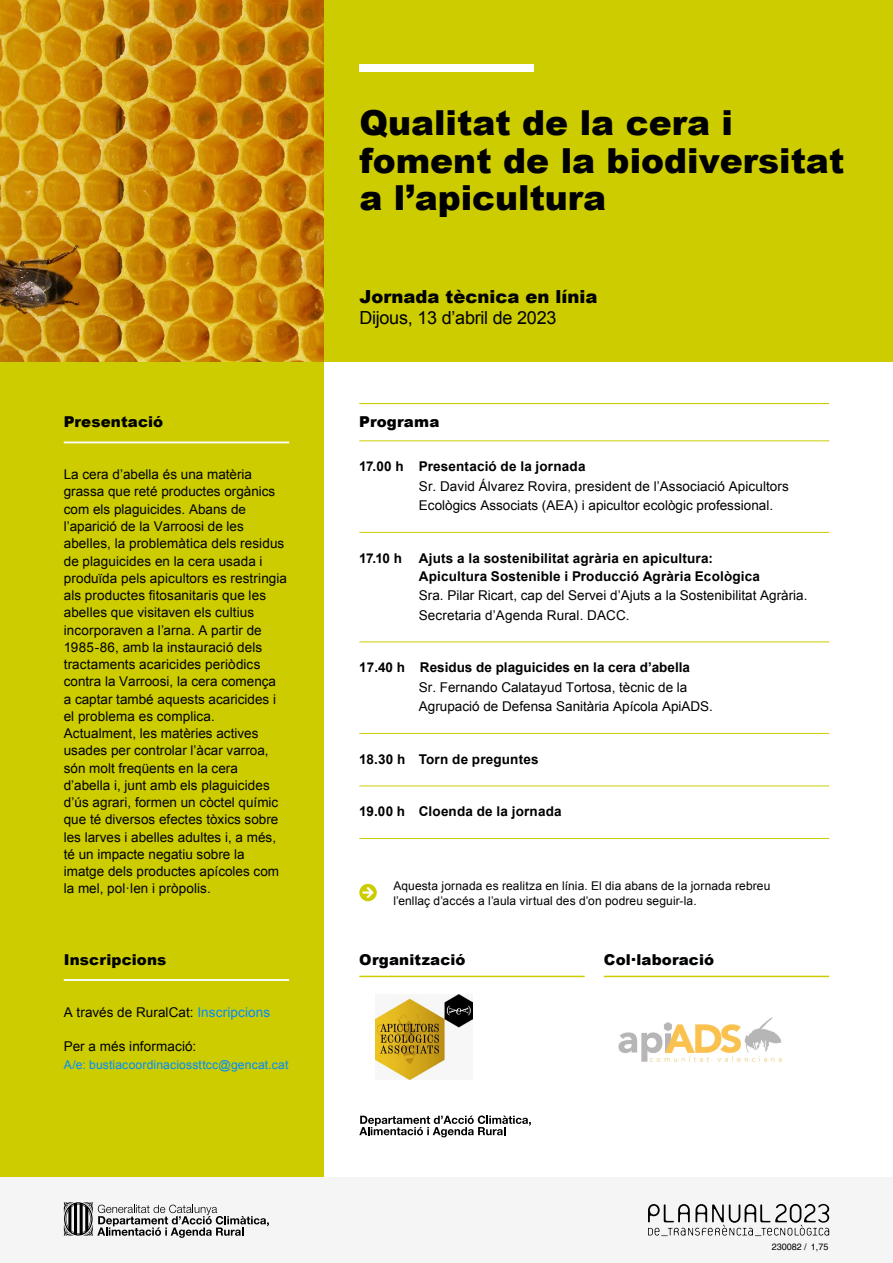
<style>
.page{position:relative;width:893px;height:1263px;background:#fff}
.page>*{position:absolute;margin:0;border:0;box-sizing:border-box;transform-origin:0 0}
.t1{font:900 34.5px/37.3px "Arial";color:#000}
.t2{font:18px/21px "Arial";letter-spacing:-.015em;color:#000}
.t3{font:900 15px "Arial";letter-spacing:.01em;color:#000}
.P4{font:13.5px/17.2px "Arial";color:#000}
.P2{font:13.5px/19.5px "Arial";color:#000}
.P1{font:700 13.5px "Arial";letter-spacing:.01em;color:#000}
.P4-2{font:12.15px "Arial";letter-spacing:.01em;color:#008cff}
.P4-3{font:12px/15px "Arial";letter-spacing:.01em;color:#000}
.t4{font:9px "Helvetica";color:#000}
.s1{color:#008cff}
.s2{font-weight:900}
.s3{font-weight:700}
</style>
<div class="page">
<div style="left:0;top:361px;width:323px;height:817px;background:#cc0"></div>
<div style="left:323px;top:0;width:570px;height:361px;background:#cc0"></div>
<div style="left:0;top:1178px;width:893px;height:85px;background:#f5f5f5"></div>
<img style="left:618px;top:1017px;width:164px;height:45px">
<svg style="left:64px;top:1202px;width:205px;height:36px"></svg>
<svg style="left:359px;top:1115px;width:172px;height:22px"></svg>
<div style="left:359px;top:64px;width:175px;height:7px;background:#fff"></div>
<svg style="left:648px;top:1204px;width:181px;height:32px"></svg>
<hr style="left:359px;top:403px;width:470px;height:1px;background:#cc0">
<hr style="left:359px;top:440px;width:470px;height:1px;background:#cc0">
<hr style="left:359px;top:532px;width:470px;height:1px;background:#cc0">
<hr style="left:359px;top:641px;width:470px;height:1px;background:#cc0">
<hr style="left:359px;top:733px;width:470px;height:1px;background:#cc0">
<hr style="left:359px;top:785px;width:470px;height:1px;background:#cc0">
<hr style="left:359px;top:838px;width:470px;height:1px;background:#cc0">
<hr style="left:64px;top:441px;width:225px;height:2px;background:#fff">
<hr style="left:64px;top:979px;width:225px;height:2px;background:#fff">
<hr style="left:359px;top:976px;width:226px;height:1px;background:#cc0">
<hr style="left:604px;top:976px;width:225px;height:1px;background:#cc0">
<svg style="left:359px;top:884px;width:18px;height:17px"></svg>
<img style="left:375px;top:995px;width:98px;height:84px">
<img style="left:0;top:0;width:323px;height:361px">
<h6 class="t3" style="left:64px;top:411px;width:101px">Presentació</h6>
<p class="P4" style="left:64px;top:466px;width:225px">La cera d’abella és una matèria grassa que reté productes orgànics com els plaguicides. Abans de l’aparició de la Varroosi de les abelles, la problemàtica dels residus de plaguicides en la cera usada i produïda pels apicultors es restringia als productes fitosanitaris que les abelles que visitaven els cultius incorporaven a l’arna. A partir de 1985-86, amb la instauració dels tractaments acaricides periòdics contra la Varroosi, la cera comença<br>a captar també aquests acaricides i el problema es complica.<br>Actualment, les matèries actives usades per controlar l’àcar varroa, són molt freqüents en la cera d’abella i, junt amb els plaguicides d’ús agrari, formen un còctel químic que té diversos efectes tòxics sobre les larves i abelles adultes i, a més, té un impacte negatiu sobre la imatge dels productes apícoles com la mel, pol·len i pròpolis.</p>
<h6 class="t3" style="left:64px;top:949px;width:104px">Inscripcions</h6>
<p class="P4" style="left:64px;top:1003px;width:208px">A través de RuralCat: <span class="s1">Inscripcions</span></p>
<p class="P4" style="left:64px;top:1038px;width:134px">Per a més informació:</p>
<p class="P4-2" style="left:64px;top:1056px;width:226px">A/e: bustiacoordinaciossttcc@gencat.cat</p>
<h1 class="t1" style="left:359px;top:103px;width:486px">Qualitat de la cera i foment de la biodiversitat a l’apicultura</h1>
<h3 class="t2" style="left:359px;top:286px;width:240px"><span class="s2">Jornada tècnica en línia<br></span>Dijous, 13 d’abril de 2023</h3>
<h4 class="t3" style="left:359px;top:411px;width:82px">Programa</h4>
<p class="P1" style="left:359px;top:457px;width:228px">17.00 h Presentació de la jornada</p>
<p class="P2" style="left:419px;top:476px;width:371px">Sr. David Álvarez Rovira, president de l’Associació Apicultors<br>Ecològics Associats (AEA) i apicultor ecològic professional.</p>
<p class="P1" style="left:359px;top:549px;width:355px">17.10 h Ajuts a la sostenibilitat agrària en apicultura:</p>
<p class="P2" style="left:419px;top:566px;width:390px"><span class="s3">Apicultura Sostenible i Producció Agrària Ecològica<br></span>Sra. Pilar Ricart, cap del Servei d’Ajuts a la Sostenibilitat Agrària.<br>Secretaria d’Agenda Rural. DACC.</p>
<p class="P1" style="left:359px;top:658px;width:332px">17.40 h Residus de plaguicides en la cera d’abella</p>
<p class="P2" style="left:419px;top:677px;width:296px">Sr. Fernando Calatayud Tortosa, tècnic de la<br>Agrupació de Defensa Sanitària Apícola ApiADS.</p>
<p class="P1" style="left:359px;top:750px;width:181px">18.30 h Torn de preguntes</p>
<p class="P1" style="left:359px;top:802px;width:204px">19.00 h Cloenda de la jornada</p>
<p class="P4-3" style="left:393px;top:878px;width:379px">Aquesta jornada es realitza en línia. El dia abans de la jornada rebreu l’enllaç d’accés a l’aula virtual des d’on podreu seguir-la.</p>
<h5 class="t3" style="left:359px;top:949px;width:108px">Organització</h5>
<h5 class="t3" style="left:604px;top:949px;width:112px">Col·laboració</h5>
<p class="t4" style="left:772px;top:1242px;width:58px">230082 / 1,75</p>
</div>
